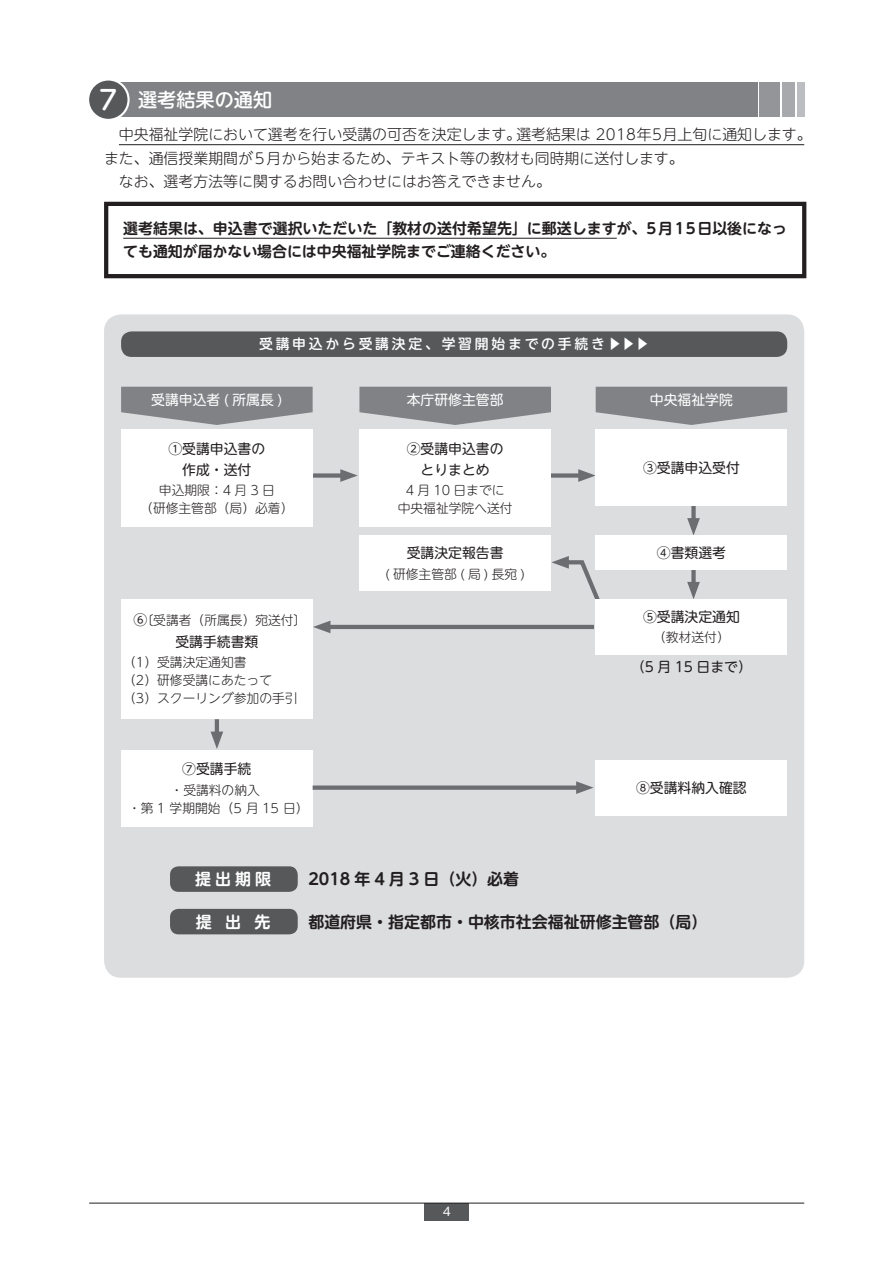
<style>
.page{position:relative;width:895px;height:1264px;background:#fff}
.page>*{position:absolute;margin:0;border:0;box-sizing:border-box;transform-origin:0 0}
.t1{font:500 19.2px "UD Shin M Go Pr 6";color:#fff}
.t2{font:700 15.9px "UD Shin M Go Pr 6 De";color:#231f20}
.t3{font:700 15.9px "UD Shin M Go Pr 6 De";color:#fff}
.t4{font:300 14.85px/23.4px "UD Shin M Go Pr 6";color:#231f20}
.t5{font:700 14.85px/23.4px "UD Shin M Go Pr 6 De";letter-spacing:.005em;color:#231f20}
.t6{font:13.8px/21.3px "UD Shin M Go Pr 6";color:#231f20;text-align:center}
.t7{font:500 13.8px "UD Shin M Go Pr 6";letter-spacing:.2em;color:#fff}
.t8{font:13.8px "UD Shin M Go Pr 6";color:#fff}
.t9{font:300 12.75px/18.1px "UD Shin M Go Pr 6";color:#231f20;text-align:center}
.t10{font:500 12.75px "Gothic BBB Pr 6";color:#fff}
.s1{font-size:26.55px}
.s2{font-weight:400;font-size:13.8px}
</style>
<div class="page">
<hr style="left:119px;top:144px;width:684px;height:1px;background:#231f20">
<hr style="left:123px;top:238px;width:493px;height:1px;background:#231f20">
<div style="left:104px;top:202px;width:702px;height:76px;border:4px solid #231f20"></div>
<div style="left:108px;top:83px;width:649px;height:34px;background:#808285"></div>
<svg style="left:87px;top:78px;width:42px;height:43px"></svg>
<div style="left:89px;top:81px;width:38px;height:38px;background:#57585a;border-radius:50%"></div>
<div style="left:759px;top:83px;width:20px;height:34px;background:#939598"></div>
<div style="left:781px;top:83px;width:13px;height:34px;background:#a8a9ad"></div>
<div style="left:796px;top:83px;width:7px;height:34px;background:#bcbdc0"></div>
<div style="left:104px;top:314px;width:699px;height:664px;background:#dcdddf;border-radius:17px"></div>
<div style="left:121px;top:331px;width:665px;height:26px;background:#57585a;border-radius:10px"></div>
<svg style="left:121px;top:387px;width:191px;height:38px"></svg>
<div style="left:121px;top:429px;width:191px;height:98px;background:#fff"></div>
<div style="left:121px;top:750px;width:191px;height:76px;background:#fff"></div>
<svg style="left:595px;top:387px;width:191px;height:38px"></svg>
<div style="left:313px;top:473px;width:33px;height:5px;background:#6c6d70"></div>
<svg style="left:340px;top:469px;width:17px;height:13px"></svg>
<div style="left:550px;top:473px;width:34px;height:5px;background:#6c6d70"></div>
<svg style="left:578px;top:469px;width:17px;height:13px"></svg>
<hr style="left:324px;top:625px;width:269px;height:4px;background:#6c6d70">
<svg style="left:313px;top:621px;width:17px;height:12px"></svg>
<svg style="left:312px;top:786px;width:264px;height:4px"></svg>
<svg style="left:576px;top:781px;width:17px;height:13px"></svg>
<svg style="left:691px;top:506px;width:4px;height:12px"></svg>
<svg style="left:686px;top:518px;width:13px;height:18px"></svg>
<svg style="left:691px;top:570px;width:4px;height:12px"></svg>
<svg style="left:687px;top:582px;width:12px;height:17px"></svg>
<div style="left:595px;top:429px;width:191px;height:77px;background:#fff"></div>
<div style="left:595px;top:536px;width:191px;height:34px;background:#fff"></div>
<div style="left:359px;top:536px;width:191px;height:55px;background:#fff"></div>
<div style="left:595px;top:760px;width:191px;height:55px;background:#fff"></div>
<div style="left:121px;top:599px;width:191px;height:119px;background:#fff"></div>
<svg style="left:359px;top:387px;width:191px;height:38px"></svg>
<div style="left:359px;top:429px;width:191px;height:98px;background:#fff"></div>
<svg style="left:551px;top:556px;width:49px;height:43px"></svg>
<div style="left:595px;top:599px;width:191px;height:56px;background:#fff"></div>
<hr style="left:215px;top:719px;width:4px;height:19px;background:#6c6d70">
<svg style="left:210px;top:732px;width:13px;height:17px"></svg>
<div style="left:170px;top:866px;width:127px;height:26px;background:#57585a;border-radius:9px"></div>
<div style="left:170px;top:909px;width:127px;height:25px;background:#57585a;border-radius:9px"></div>
<div style="left:424px;top:1203px;width:45px;height:17px;background:#57585a"></div>
<hr style="left:89px;top:1203px;width:714px;height:1px;background:#231f20">
<h1 class="t1" style="left:99px;top:84px;width:174px"><span class="s1">7</span> 選考結果の通知</h1>
<p class="t4" style="left:104px;top:122px;width:708px;text-indent:15px">中央福祉学院において選考を行い受講の可否を決定します。選考結果は 2018年5月上旬に通知します。また、通信授業期間が5月から始まるため、テキスト等の教材も同時期に送付します。<br>　なお、選考方法等に関するお問い合わせにはお答えできません。</p>
<p class="t5" style="left:123px;top:216px;width:665px">選考結果は、申込書で選択いただいた「教材の送付希望先」に郵送しますが、5月15日以後になっても通知が届かない場合には中央福祉学院までご連絡ください。</p>
<p class="t7" style="left:259px;top:333px;width:391px">受講申込から受講決定、学習開始までの手続き▶▶▶</p>
<p class="t8" style="left:151px;top:388px;width:133px">受講申込者 ( 所属長 )</p>
<p class="t6" style="left:168px;top:437px;width:98px">①受講申込書の作成・送付</p>
<p class="t9" style="left:140px;top:481px;width:155px">申込期限：4 ⺼ 3 日<br>（研修主管部（局）必着）</p>
<p class="t9" style="left:133px;top:610px;width:174px"><span class="s2">⑥</span>〔受講者（所属長）宛送付〕</p>
<p class="t6" style="left:175px;top:630px;width:84px">受講手続書類</p>
<p class="t9" style="left:123px;top:652px;width:176px;text-align:left">（1）受講決定通知書<br>（2）研修受講にあたって<br>（3）スクーリング参加の手引</p>
<p class="t6" style="left:182px;top:758px;width:71px">⑦受講手続</p>
<p class="t9" style="left:128px;top:780px;width:182px">・受講料の納入<br>・第 1 学期開始（5 月 15 日）</p>
<p class="t8" style="left:406px;top:388px;width:98px">本庁研修主管部</p>
<p class="t6" style="left:406px;top:437px;width:98px">②受講申込書のとりまとめ</p>
<p class="t9" style="left:397px;top:481px;width:116px">4 月 10 日までに<br>中央福祉学院へ送付</p>
<p class="t8" style="left:649px;top:388px;width:84px">中央福祉学院</p>
<p class="t6" style="left:642px;top:456px;width:98px">③受講申込受付</p>
<p class="t6" style="left:406px;top:542px;width:98px">受講決定報告書</p>
<p class="t6" style="left:656px;top:541px;width:71px">④書類選考</p>
<p class="t9" style="left:385px;top:564px;width:142px">(研修主管部(局)長宛)</p>
<p class="t6" style="left:642px;top:605px;width:98px">⑤受講決定通知</p>
<p class="t9" style="left:652px;top:628px;width:78px">（教材送付）</p>
<p class="t6" style="left:630px;top:655px;width:122px">（5 月 15 日まで）</p>
<p class="t6" style="left:635px;top:776px;width:112px">⑧受講料納入確認</p>
<p class="t3" style="left:195px;top:866px;width:77px">提出期限</p>
<p class="t2" style="left:308px;top:866px;width:212px">2018 年 4 月 3 日（火）必着</p>
<p class="t3" style="left:196px;top:908px;width:76px">提 出 先</p>
<p class="t2" style="left:308px;top:908px;width:400px">都道府県・指定都市・中核市社会福祉研修主管部（局）</p>
<p class="t10" style="left:442px;top:1201px;width:10px">4</p>
</div>
